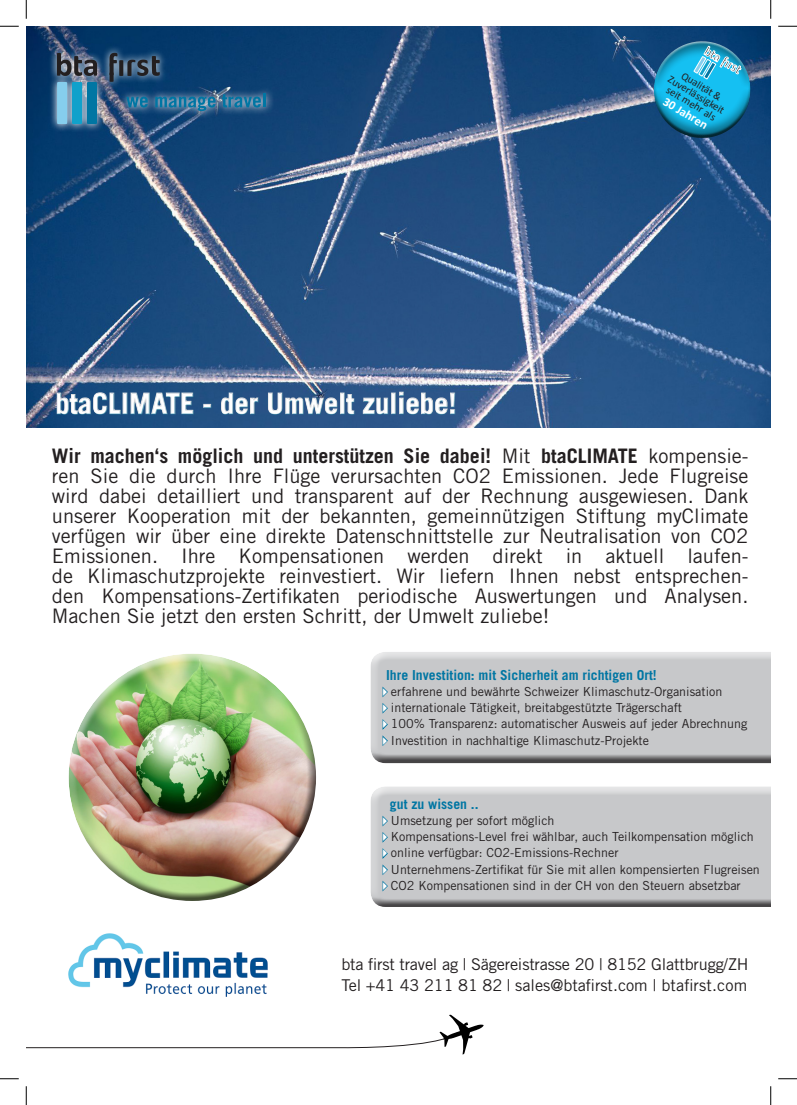
<style>
.page{position:relative;width:797px;height:1105px;background:#fff}
.page>*{position:absolute;margin:0;border:0;box-sizing:border-box;transform-origin:0 0}
.t1{font:700 28.75px "Trade Gothic LT Std";color:#fff}
.t2{font:20px/20px "Trade Gothic LT Std";color:#231f20;text-align:justify}
.t3{font:16.25px "Trade Gothic LT Std";letter-spacing:-.01em;color:#231f20}
.t4{font:700 13.75px "Trade Gothic LT Std";color:#0076a3}
.t5{font:12.5px "Trade Gothic LT Std";color:#231f20}
.t6{font:700 12.5px "Calibri";color:#fff}
.t7{font:10.75px/10px "Calibri";color:#231f20;text-align:center}
.s1{font-weight:700}
.s2{color:#fff}
</style>
<div class="page">
<img style="left:26px;top:26px;width:744px;height:402px">
<div style="left:368px;top:784px;width:402px;height:114px;background:#fff;opacity:.75"></div>
<div style="left:368px;top:789px;width:402px;height:119px;background:#231f20;opacity:.75"></div>
<div style="left:361px;top:645px;width:409px;height:117px;background:#fff;opacity:.75"></div>
<div style="left:366px;top:655px;width:404px;height:108px;background:#231f20;opacity:.75"></div>
<svg style="left:130px;top:386px;width:64px;height:31px"></svg>
<svg style="left:267px;top:416px;width:71px;height:5px"></svg>
<div style="left:55px;top:390px;width:401px;height:24px;background:#fff;opacity:.75"></div>
<div style="left:55px;top:392px;width:401px;height:24px;background:#0076a3;opacity:.75"></div>
<svg style="left:381px;top:686px;width:8px;height:62px"></svg>
<svg style="left:381px;top:815px;width:8px;height:78px"></svg>
<svg style="left:26px;top:1015px;width:457px;height:39px"></svg>
<svg style="left:633px;top:26px;width:136px;height:131px"></svg>
<svg style="left:49px;top:45px;width:225px;height:87px;fill:#0d4072"></svg>
<svg style="left:57px;top:53px;width:40px;height:23px"></svg>
<div style="left:57px;top:82px;width:10px;height:42px;background:#86ceed"></div>
<div style="left:87px;top:82px;width:10px;height:42px;background:#0076a3"></div>
<div style="left:72px;top:82px;width:10px;height:42px;background:#10a1cb"></div>
<svg style="left:109px;top:53px;width:51px;height:29px"></svg>
<svg style="left:126px;top:97px;width:22px;height:11px"></svg>
<svg style="left:155px;top:97px;width:60px;height:14px"></svg>
<svg style="left:222px;top:94px;width:39px;height:14px"></svg>
<hr style="left:263px;top:93px;width:3px;height:14px;background:#0076a3">
<img style="left:68px;top:933px;width:200px;height:64px">
<div style="left:67px;top:652px;width:237px;height:187px;background:#fff;opacity:.75"></div>
<div style="left:73px;top:693px;width:244px;height:208px;background:#231f20;opacity:.75"></div>
<svg style="left:0;top:25px;width:19px;height:2px"></svg>
<svg style="left:778px;top:25px;width:19px;height:2px"></svg>
<svg style="left:0;top:1078px;width:19px;height:1px"></svg>
<svg style="left:778px;top:1078px;width:19px;height:1px"></svg>
<svg style="left:25px;top:0;width:2px;height:19px"></svg>
<svg style="left:25px;top:1086px;width:2px;height:19px"></svg>
<svg style="left:770px;top:0;width:1px;height:19px"></svg>
<svg style="left:770px;top:1086px;width:1px;height:19px"></svg>
<h1 class="t1" style="left:55px;top:386px;width:402px">btaCLIMATE - der Umwelt zuliebe!</h1>
<p class="t7" style="left:676px;top:65px;width:66px;rotate:31deg">Qualität &amp;<br>Zuverlässigkeit</p>
<p class="t7" style="left:670px;top:84px;width:57px;rotate:31deg">seit mehr als</p>
<p class="t6" style="left:668px;top:92px;width:51px;rotate:31deg">30 Jahren</p>
<p class="t2" style="left:52px;top:446px;width:698px"><span class="s1">Wir machen‘s möglich und unterstützen Sie dabei!</span> Mit <span class="s1">btaCLIMATE</span> kompensie&shy;ren Sie die durch Ihre Flüge verursachten CO2 Emissionen. Jede Flugreise wird dabei detailliert und transparent auf der Rechnung ausgewiesen. Dank unserer Kooperation mit der bekannten, gemeinnützigen Stiftung myClimate verfügen wir über eine direkte Datenschnittstelle zur Neutralisation von CO2<br>Emissionen. Ihre Kompensationen werden direkt in aktuell laufen&shy;de Klimaschutzprojekte reinvestiert. Wir liefern Ihnen nebst entsprechen&shy;den Kompensations-Zertifikaten periodische Auswertungen und Analysen.<br>Machen Sie jetzt den ersten Schritt, der Umwelt zuliebe!</p>
<p class="t4" style="left:386px;top:666px;width:272px">Ihre Investition: mit Sicherheit am richtigen Ort!</p>
<p class="t5" style="left:378px;top:684px;width:345px"><span class="s2">✔</span>erfahrene und bewährte Schweizer Klimaschutz-Organisation</p>
<p class="t5" style="left:378px;top:700px;width:305px"><span class="s2">✔</span>internationale Tätigkeit, breitabgestützte Trägerschaft</p>
<p class="t5" style="left:378px;top:716px;width:370px"><span class="s2">✔</span>100% Transparenz: automatischer Ausweis auf jeder Abrechnung</p>
<p class="t5" style="left:378px;top:733px;width:272px"><span class="s2">✔</span>Investition in nachhaltige Klimaschutz-Projekte</p>
<p class="t4" style="left:390px;top:795px;width:90px">gut zu wissen ..</p>
<p class="t5" style="left:378px;top:813px;width:178px"><span class="s2">✔</span>Umsetzung per sofort möglich</p>
<p class="t5" style="left:378px;top:829px;width:377px"><span class="s2">✔</span>Kompensations-Level frei wählbar, auch Teilkompensation möglich</p>
<p class="t5" style="left:378px;top:845px;width:241px"><span class="s2">✔</span>online verfügbar: CO2-Emissions-Rechner</p>
<p class="t5" style="left:378px;top:862px;width:383px"><span class="s2">✔</span>Unternehmens-Zertifikat für Sie mit allen kompensierten Flugreisen</p>
<p class="t5" style="left:378px;top:878px;width:364px"><span class="s2">✔</span>CO2 Kompensationen sind in der CH von den Steuern absetzbar</p>
<p class="t3" style="left:341px;top:954px;width:409px">bta first travel ag | Sägereistrasse 20 | 8152 Glattbrugg/ZH</p>
<p class="t3" style="left:341px;top:976px;width:407px">Tel +41 43 211 81 82 | sales@btafirst.com | btafirst.com</p>
</div>
